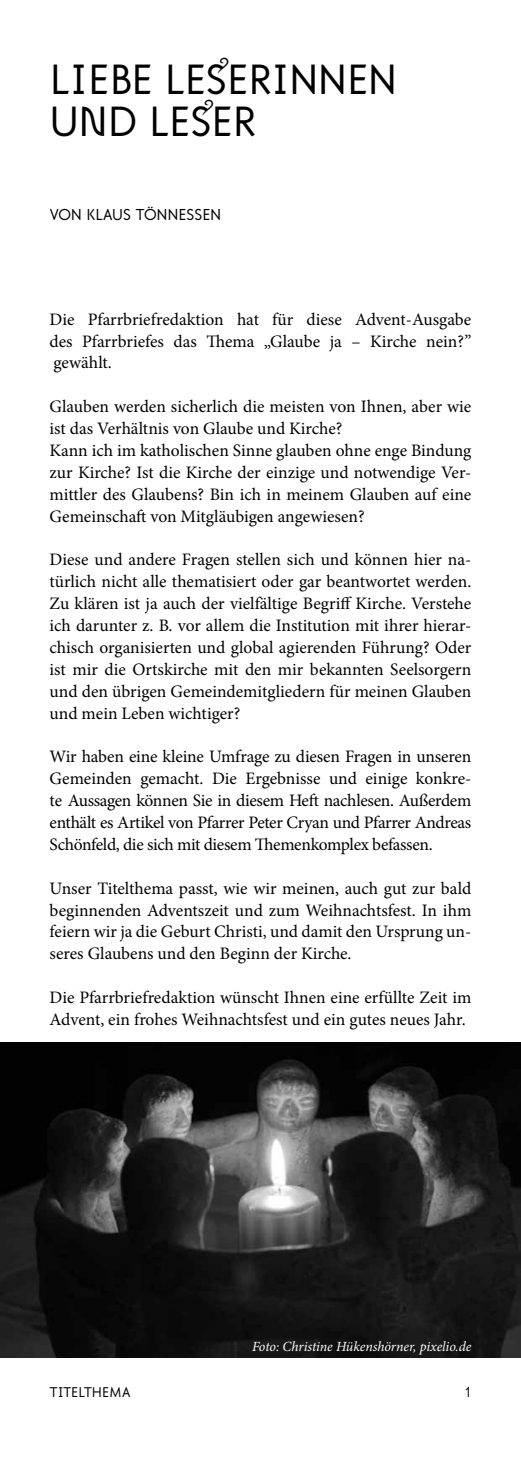
<style>
.page{position:relative;width:521px;height:1474px;background:#fff}
.page>*{position:absolute;margin:0;border:0;box-sizing:border-box;transform-origin:0 0}
.t1{font:42px/42px "Gemeinschaft";letter-spacing:.01em;color:#000}
.t2{font:17.5px/21.9px "Minion Pro";color:#000;text-align:justify}
.t3{font:15.75px "Gemeinschaft";letter-spacing:.01em;color:#000}
.t4{font:italic 14px "Minion Pro";letter-spacing:-.005em;color:#fff}
.t5{font:14px "Gemeinschaft";color:#000}
.t6{font:14px "Arial Narrow";color:#000}
</style>
<div class="page">
<img style="left:0;top:1042px;width:521px;height:315px">
<p class="t1" style="left:50px;top:58px;width:348px">LIEBE LESERINNEN<br>UND LESER</p>
<p class="t3" style="left:50px;top:206px;width:173px">VON KLAUS TÖNNESSEN</p>
<p class="t2" style="left:50px;top:308px;width:423px">Die Pfarrbriefredaktion hat für diese Advent-Ausgabe des Pfarrbriefes das Thema „Glaube ja – Kirche nein?” gewählt.</p>
<p class="t2" style="left:50px;top:396px;width:423px;text-align:left">Glauben werden sicherlich die meisten von Ihnen, aber wie ist das Verhältnis von Glaube und Kirche?<br>Kann ich im katholischen Sinne glauben ohne enge Bindung zur Kirche? Ist die Kirche der einzige und notwendige Ver&shy;mittler des Glaubens? Bin ich in meinem Glauben auf eine Gemeinschaft von Mitgläubigen angewiesen?</p>
<p class="t2" style="left:50px;top:549px;width:423px">Diese und andere Fragen stellen sich und können hier na&shy;türlich nicht alle thematisiert oder gar beantwortet werden.<br>Zu klären ist ja auch der vielfältige Begriff Kirche. Verstehe ich darunter z. B. vor allem die Institution mit ihrer hierar&shy;chisch organisierten und global agierenden Führung? Oder ist mir die Ortskirche mit den mir bekannten Seelsorgern und den übrigen Gemeindemitgliedern für meinen Glauben und mein Leben wichtiger?</p>
<p class="t2" style="left:50px;top:746px;width:423px">Wir haben eine kleine Umfrage zu diesen Fragen in unseren Gemeinden gemacht. Die Ergebnisse und einige konkre&shy;te Aussagen können Sie in diesem Heft nachlesen. Außerdem enthält es Artikel von Pfarrer Peter Cryan und Pfarrer Andreas Schönfeld, die sich mit diesem Themenkomplex befassen.</p>
<p class="t2" style="left:50px;top:877px;width:423px">Unser Titelthema passt, wie wir meinen, auch gut zur bald beginnenden Adventszeit und zum Weihnachtsfest. In ihm feiern wir ja die Geburt Christi, und damit den Ursprung un&shy;seres Glaubens und den Beginn der Kirche.</p>
<p class="t2" style="left:50px;top:986px;width:423px">Die Pfarrbriefredaktion wünscht Ihnen eine erfüllte Zeit im<br>Advent, ein frohes Weihnachtsfest und ein gutes neues Jahr.</p>
<p class="t5" style="left:50px;top:1384px;width:8px">TITE</p>
<p class="t5" style="left:78px;top:1384px;width:53px">LTHEMA</p>
<p class="t4" style="left:252px;top:1337px;width:221px">Foto: Christine Hükenshörner, pixelio.de</p>
<p class="t6" style="left:465px;top:1381px;width:8px">1</p>
</div>
